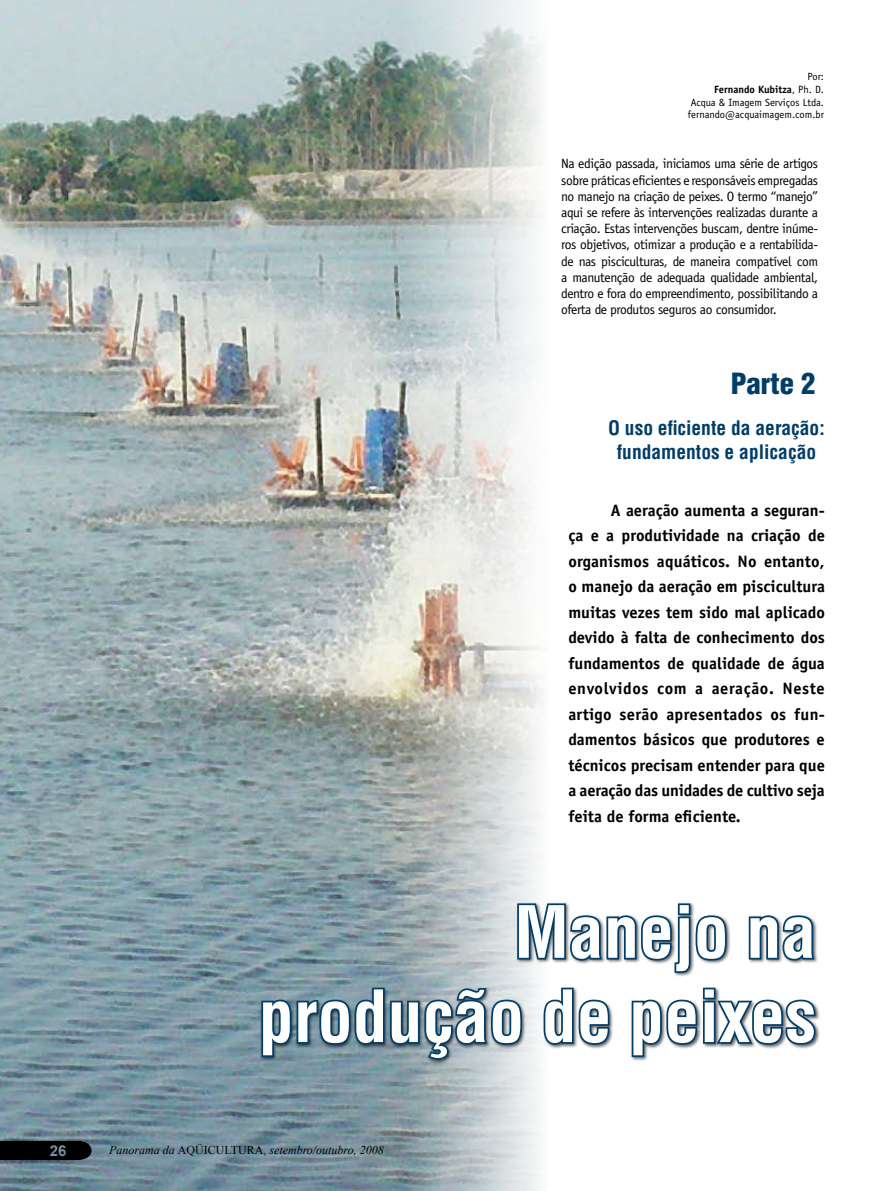
<style>
.page{position:relative;width:893px;height:1191px;background:#fff}
.page>*{position:absolute;margin:0;border:0;box-sizing:border-box;transform-origin:0 0}
.t1{font:700 condensed 70.2px/84.2px "Helvetica";color:#fff;text-align:right}
.t2{font:900 condensed 28.5px "Helvetica";color:#003d68}
.t3{font:700 condensed 19.5px/23.4px "Helvetica";color:#003d68;text-align:center}
.t4{font:700 16.5px/25.5px "Officina Sans";letter-spacing:-.01em;color:#000;text-align:justify}
.t5{font:700 15px "Arial";color:#fff}
.t6{font:13.5px/16.2px "Officina Sans";letter-spacing:-.03em;color:#000;text-align:justify}
.t7{font:italic 12px "Times New Roman";color:#000}
.t8{font:10.5px/12.8px "Officina Sans";color:#000;text-align:right}
.s1{font-weight:700}
.s2{font-style:normal}
</style>
<div class="page">
<img style="left:0;top:0;width:543px;height:1191px">
<div style="left:259px;top:902px;width:634px;height:196px;background:#000;opacity:.6"></div>
<svg style="left:515px;top:901px;width:213px;height:73px"></svg>
<svg style="left:747px;top:913px;width:69px;height:49px"></svg>
<svg style="left:260px;top:985px;width:264px;height:76px"></svg>
<svg style="left:542px;top:986px;width:69px;height:60px"></svg>
<svg style="left:630px;top:986px;width:187px;height:112px"></svg>
<p class="t8" style="left:688px;top:70px;width:138px">Por:<br><span class="s1">Fernando Kubitza</span>, Ph. D.<br>Acqua &amp; Imagem Serviços Ltda. fernando@acquaimagem.com.br</p>
<p class="t6" style="left:561px;top:156px;width:258px">Na edição passada, iniciamos uma série de artigos sobre práticas eficientes e responsáveis empregadas no manejo na criação de peixes. O termo “manejo” aqui se refere às intervenções realizadas durante a criação. Estas intervenções buscam, dentre inúme&shy;ros objetivos, otimizar a produção e a rentabilida&shy;de nas pisciculturas, de maneira compatível com a manutenção de adequada qualidade ambiental, dentro e fora do empreendimento, possibilitando a oferta de produtos seguros ao consumidor.</p>
<h2 class="t2" style="left:731px;top:366px;width:86px">Parte 2</h2>
<h3 class="t3" style="left:608px;top:416px;width:218px">O uso eficiente da aeração: fundamentos e aplicação</h3>
<p class="t4" style="left:568px;top:497px;width:258px;text-indent:43px">A aeração aumenta a seguran&shy;ça e a produtividade na criação de organismos aquáticos. No entanto, o manejo da aeração em piscicultura muitas vezes tem sido mal aplicado devido à falta de conhecimento dos fundamentos de qualidade de água envolvidos com a aeração. Neste artigo serão apresentados os fun&shy;damentos básicos que produtores e técnicos precisam entender para que a aeração das unidades de cultivo seja feita de forma eficiente.</p>
<h1 class="t1" style="left:259px;top:889px;width:559px">Manejo na produção de peixes</h1>
<p class="t5" style="left:50px;top:1140px;width:18px">26</p>
<p class="t7" style="left:109px;top:1141px;width:276px">Panorama da <span class="s2">AQÜICULTURA,</span> setembro/outubro, 2008</p>
</div>
